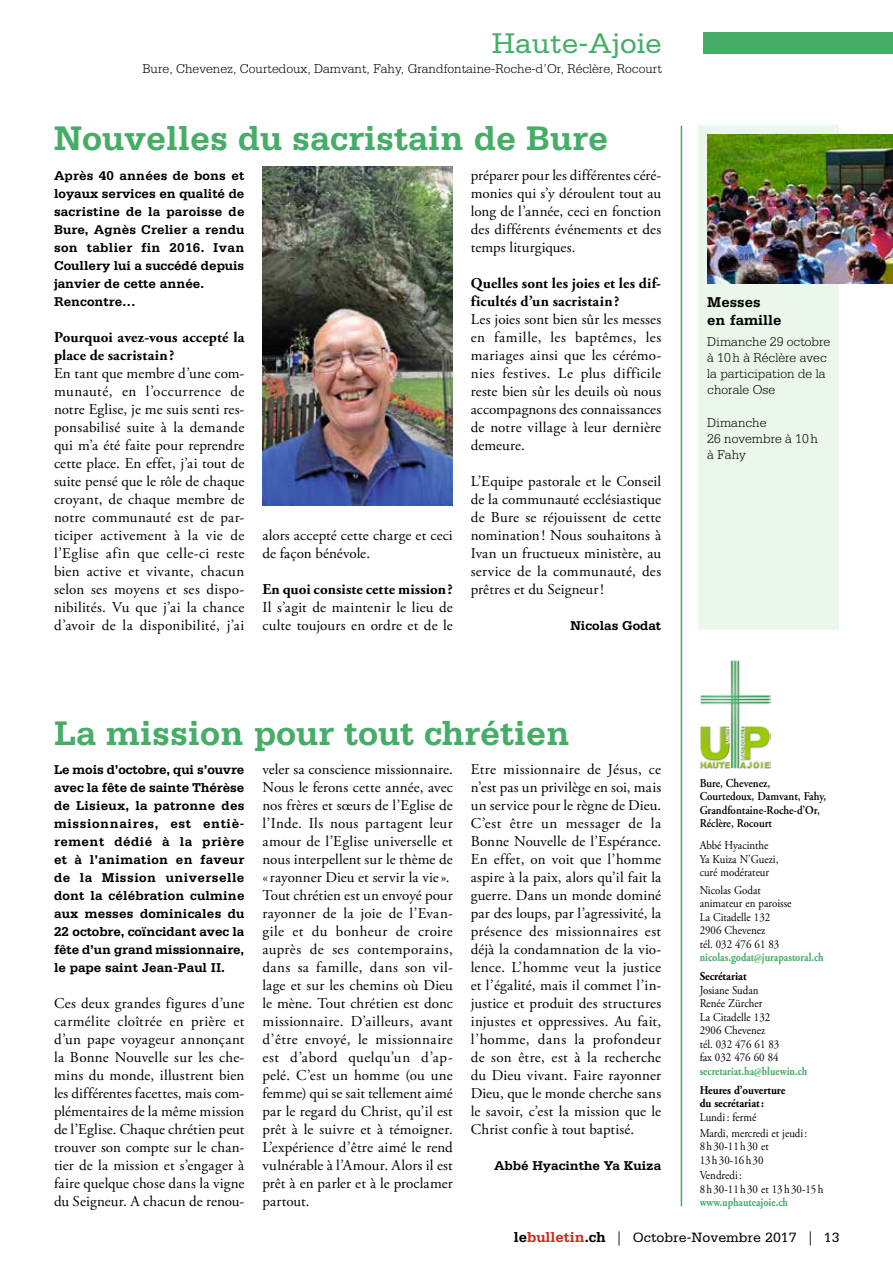
<style>
.page{position:relative;width:893px;height:1263px;background:#fff}
.page>*{position:absolute;margin:0;border:0;box-sizing:border-box;transform-origin:0 0}
.t1{font:700 36px "Serifa";color:#46ad67}
.t2{font:30px "Serifa";color:#46ad67}
.t3{font:15px/18px "Adobe Garamond Pro";letter-spacing:.01em;color:#000;text-align:justify}
.t4{font:700 15px/18px "Adobe Garamond Pro";letter-spacing:.01em;color:#000}
.t5{font:700 15px/18px "Serifa";color:#000}
.t6{font:14.25px "Serifa";color:#000}
.t7{font:700 13.5px/18px "Serifa";color:#000;text-align:justify}
.t8{font:300 13.5px/16.2px "Serifa";color:#000}
.t9{font:12px/13.5px "Adobe Garamond Pro";color:#000;scale:.91 1}
.t10{font:600 12px/13.5px "Adobe Garamond";color:#000;scale:.91 1}
.t11{font:700 12px "Adobe Garamond Pro";color:#46ad67;scale:.84 1}
.t12{font:700 12px/13.5px "Adobe Garamond Pro";color:#000;scale:.91 1}
.t13{font:12px/13.5px "Adobe Garamond Pro";letter-spacing:.06em;color:#000;scale:.91 1}
.s1{font-weight:700;font-size:15px}
.s2{font-weight:700;font-size:15px;color:#ca291d}
.s3{font-family:"Adobe Garamond Pro"}
</style>
<div class="page">
<div style="left:703px;top:33px;width:190px;height:21px;background:#46ad67"></div>
<hr style="left:681px;top:126px;width:1px;height:1080px;background:#46ad67">
<div style="left:699px;top:126px;width:140px;height:504px;background:#ebf7eb"></div>
<img style="left:700px;top:660px;width:71px;height:109px">
<img style="left:707px;top:134px;width:186px;height:149px">
<img style="left:262px;top:167px;width:191px;height:338px">
<h2 class="t2" style="left:492px;top:27px;width:172px">Haute-Ajoie</h2>
<p class="t8" style="left:142px;top:61px;width:521px">Bure, Chevenez, Courtedoux, Damvant, Fahy, Grandfontaine-Roche-d’Or, Réclère, Rocourt</p>
<h1 class="t1" style="left:54px;top:117px;width:556px">Nouvelles du sacristain de Bure</h1>
<p class="t7" style="left:54px;top:166px;width:192px;text-align:left">Après 40 années de bons et loyaux services en qualité de sacristine de la paroisse de<br>Bure, Agnès Crelier a rendu son tablier fin 2016. Ivan<br>Coullery lui a succédé depuis janvier de cette année.<br>Rencontre…</p>
<p class="t4" style="left:54px;top:329px;width:192px">Pourquoi avez-vous accepté la place de sacristain?</p>
<p class="t3" style="left:54px;top:365px;width:192px">En tant que membre d’une com&shy;munauté, en l’occurrence de notre Eglise, je me suis senti res&shy;ponsabilisé suite à la demande qui m’a été faite pour reprendre cette place. En effet, j’ai tout de suite pensé que le rôle de chaque croyant, de chaque membre de notre communauté est de par&shy;ticiper activement à la vie de l’Eglise afin que celle-ci reste bien active et vivante, chacun selon ses moyens et ses dispo&shy;nibilités. Vu que j’ai la chance d’avoir de la disponibilité, j’ai</p>
<p class="t3" style="left:262px;top:527px;width:192px">alors accepté cette charge et ceci de façon bénévole.</p>
<p class="t4" style="left:262px;top:581px;width:192px">En quoi consiste cette mission?</p>
<p class="t3" style="left:262px;top:599px;width:192px">Il s’agit de maintenir le lieu de culte toujours en ordre et de le</p>
<p class="t3" style="left:471px;top:167px;width:192px">préparer pour les différentes céré&shy;monies qui s’y déroulent tout au long de l’année, ceci en fonction des différents événements et des temps liturgiques.</p>
<p class="t4" style="left:471px;top:275px;width:192px">Quelles sont les joies et les dif&shy;ficultés d’un sacristain?</p>
<p class="t3" style="left:471px;top:311px;width:192px">Les joies sont bien sûr les messes en famille, les baptêmes, les mariages ainsi que les cérémo&shy;nies festives. Le plus difficile reste bien sûr les deuils où nous accompagnons des connaissances de notre village à leur dernière demeure.</p>
<p class="t3" style="left:471px;top:473px;width:192px">L’Equipe pastorale et le Conseil de la communauté ecclésiastique de Bure se réjouissent de cette nomination! Nous souhaitons à Ivan un fructueux ministère, au service de la communauté, des prêtres et du Seigneur!</p>
<p class="t7" style="left:570px;top:616px;width:92px">Nicolas Godat</p>
<h1 class="t1" style="left:54px;top:712px;width:518px">La mission pour tout chrétien</h1>
<p class="t7" style="left:54px;top:760px;width:192px">Le mois d’octobre, qui s’ouvre avec la fête de sainte Thérèse de Lisieux, la patronne des missionnaires, est entiè&shy;rement dédié à la prière et à l’animation en faveur de la Mission universelle dont la célébration culmine aux messes dominicales du 22 octobre, coïncidant avec la fête d’un grand missionnaire, le pape saint Jean-Paul II.</p>
<p class="t3" style="left:54px;top:995px;width:192px">Ces deux grandes figures d’une carmélite cloîtrée en prière et d’un pape voyageur annonçant la Bonne Nouvelle sur les che&shy;mins du monde, illustrent bien les différentes facettes, mais com&shy;plémentaires de la même mission de l’Eglise. Chaque chrétien peut trouver son compte sur le chan&shy;tier de la mission et s’engager à faire quelque chose dans la vigne du Seigneur. A chacun de renou-</p>
<p class="t3" style="left:262px;top:761px;width:192px;text-align:left">veler sa conscience missionnaire.<br>Nous le ferons cette année, avec nos frères et sœurs de l’Eglise de l’Inde. Ils nous partagent leur amour de l’Eglise universelle et nous interpellent sur le thème de «rayonner Dieu et servir la vie».<br>Tout chrétien est un envoyé pour rayonner de la joie de l’Evan&shy;gile et du bonheur de croire auprès de ses contemporains, dans sa famille, dans son vil&shy;lage et sur les chemins où Dieu le mène. Tout chrétien est donc missionnaire. D’ailleurs, avant d’être envoyé, le missionnaire est d’abord quelqu’un d’ap&shy;pelé. C’est un homme (ou une femme) qui se sait tellement aimé par le regard du Christ, qu’il est prêt à le suivre et à témoigner.<br>L’expérience d’être aimé le rend vulnérable à l’Amour. Alors il est prêt à en parler et à le proclamer partout.</p>
<p class="t3" style="left:471px;top:761px;width:192px">Etre missionnaire de Jésus, ce n’est pas un privilège en soi, mais un service pour le règne de Dieu.<br>C’est être un messager de la Bonne Nouvelle de l’Espérance.<br>En effet, on voit que l’homme aspire à la paix, alors qu’il fait la guerre. Dans un monde dominé par des loups, par l’agressivité, la présence des missionnaires est déjà la condamnation de la vio&shy;lence. L’homme veut la justice et l’égalité, mais il commet l’in&shy;justice et produit des structures injustes et oppressives. Au fait, l’homme, dans la profondeur de son être, est à la recherche du Dieu vivant. Faire rayonner Dieu, que le monde cherche sans le savoir, c’est la mission que le Christ confie à tout baptisé.</p>
<p class="t7" style="left:494px;top:1156px;width:169px">Abbé Hyacinthe Ya Kuiza</p>
<p class="t5" style="left:707px;top:293px;width:76px">Messes en famille</p>
<p class="t8" style="left:707px;top:333px;width:125px">Dimanche 29 octobre à 10h à Réclère avec la participation de la chorale Ose</p>
<p class="t8" style="left:707px;top:414px;width:112px">Dimanche<br>26 novembre à 10h à Fahy</p>
<p class="t10" style="left:700px;top:776px;width:141px">Bure, Chevenez,<br>Courtedoux, Damvant, Fahy,<br>Grandfontaine-Roche-d’Or,<br>Réclère, Rocourt</p>
<p class="t9" style="left:700px;top:839px;width:88px">Abbé Hyacinthe<br>Ya Kuiza N’Guezi, curé modérateur</p>
<p class="t9" style="left:700px;top:884px;width:103px">Nicolas Godat animateur en paroisse<br>La Citadelle 132<br>2906 Chevenez<br>tél. 032 476 61 83</p>
<p class="t11" style="left:700px;top:950px;width:149px">nicolas.godat@jurapastoral.ch</p>
<p class="t12" style="left:700px;top:970px;width:53px">Secrétariat</p>
<p class="t9" style="left:700px;top:984px;width:89px">Josiane Sudan<br>Renée Zürcher<br>La Citadelle 132<br>2906 Chevenez tél. 032 476 61 83 fax 032 476 60 84</p>
<p class="t11" style="left:700px;top:1064px;width:130px">secretariat.ha@bluewin.ch</p>
<p class="t12" style="left:700px;top:1083px;width:96px">Heures d’ouverture du secrétariat:</p>
<p class="t9" style="left:700px;top:1110px;width:120px;line-height:15.6px">Lundi: fermé<br>Mardi, mercredi et jeudi:</p>
<p class="t13" style="left:700px;top:1140px;width:77px">8h30-11h30 et<br>13h30-16h30</p>
<p class="t9" style="left:700px;top:1169px;width:137px">Vendredi:<br>8h30-11h30 et 13h30-15h</p>
<p class="t11" style="left:700px;top:1195px;width:107px">www.uphauteajoie.ch</p>
<p class="t6" style="left:514px;top:1230px;width:327px"><span class="s1">le</span><span class="s2">bulletin</span><span class="s1">.ch</span> <span class="s3">|</span> Octobre-Novembre 2017 <span class="s3">|</span> 13</p>
</div>
